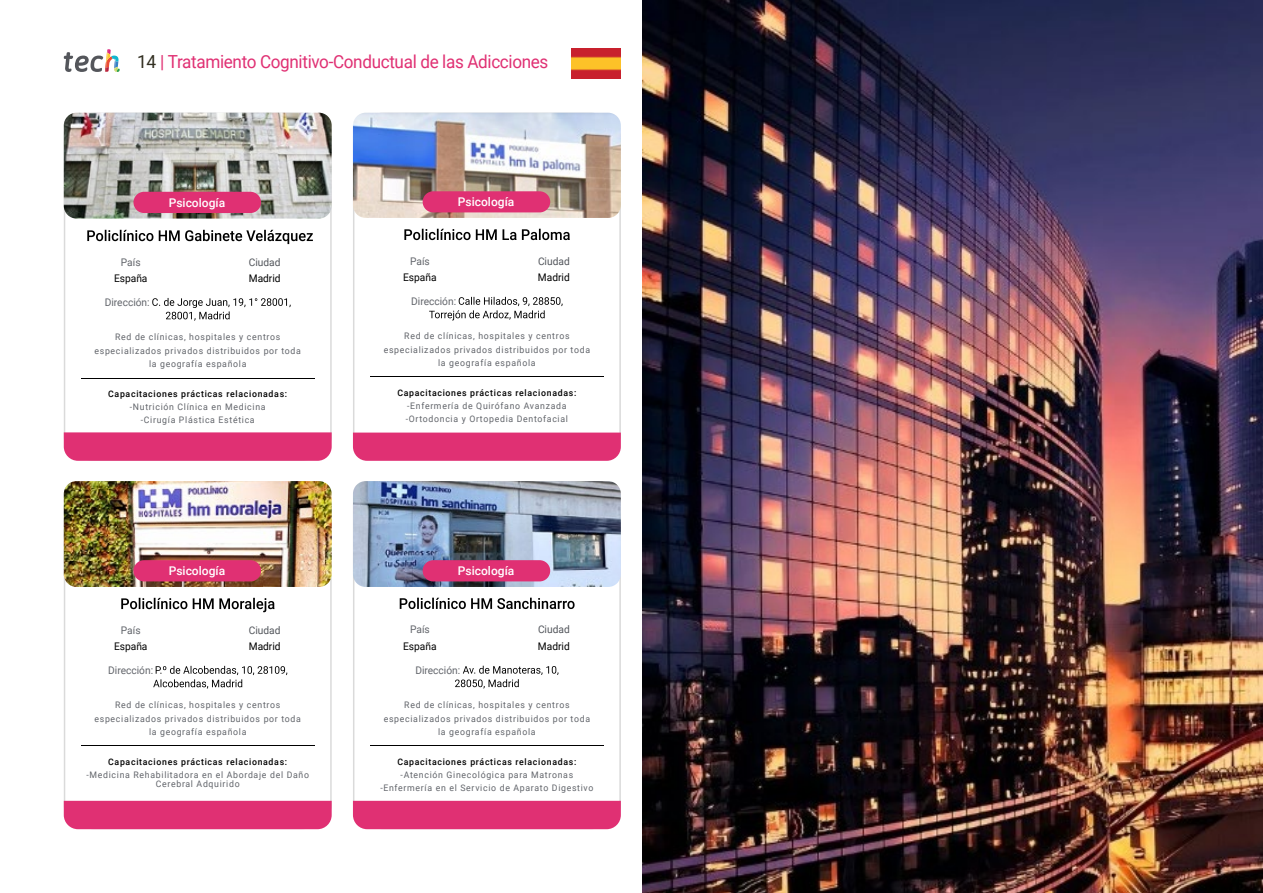
<style>
.page{position:relative;width:1263px;height:893px;background:#fff}
.page>*{position:absolute;margin:0;border:0;box-sizing:border-box;transform-origin:0 0}
.t1{font:18px "Roboto";letter-spacing:-.02em;color:#e03073}
.t2{font:500 12px "Roboto";color:#fff}
.t3{font:10.5px "Roboto";color:#61646a}
.t4{font:10.5px "Roboto";color:#000}
.t5{font:10.5px "Roboto";color:#52555b}
.t6{font:9px/13.5px "Roboto";letter-spacing:.08em;color:#61646a;text-align:center}
.t7{font:500 9px "Roboto";letter-spacing:.08em;color:#000}
.s1{color:#312e20}
</style>
<div class="page">
<img style="left:642px;top:0;width:621px;height:893px">
<img style="left:571px;top:49px;width:50px;height:30px">
<svg style="left:64px;top:49px;width:56px;height:23px"></svg>
<svg style="left:63px;top:112px;width:269px;height:337px"></svg>
<img style="left:64px;top:113px;width:268px;height:106px">
<div style="left:133px;top:192px;width:128px;height:21px;background:#e03073;border-radius:11px"></div>
<svg style="left:64px;top:432px;width:268px;height:29px;background:#e03677"></svg>
<hr style="left:81px;top:378px;width:234px;height:1px;background:#000">
<svg style="left:152px;top:298px;width:139px;height:23px"></svg>
<svg style="left:87px;top:230px;width:226px;height:14px"></svg>
<svg style="left:352px;top:112px;width:269px;height:323px"></svg>
<img style="left:353px;top:113px;width:268px;height:105px">
<div style="left:423px;top:191px;width:127px;height:21px;background:#e03073;border-radius:11px"></div>
<div style="left:353px;top:433px;width:268px;height:28px;background:#e03073"></div>
<hr style="left:370px;top:376px;width:234px;height:1px;background:#000">
<svg style="left:429px;top:297px;width:134px;height:23px"></svg>
<svg style="left:404px;top:229px;width:166px;height:11px"></svg>
<svg style="left:63px;top:492px;width:269px;height:338px"></svg>
<img style="left:64px;top:481px;width:268px;height:106px">
<div style="left:133px;top:560px;width:128px;height:21px;background:#e03073;border-radius:11px"></div>
<div style="left:64px;top:801px;width:268px;height:28px;background:#e03073"></div>
<hr style="left:81px;top:745px;width:234px;height:1px;background:#000">
<svg style="left:153px;top:666px;width:134px;height:23px"></svg>
<svg style="left:121px;top:598px;width:154px;height:14px"></svg>
<svg style="left:352px;top:587px;width:269px;height:243px"></svg>
<img style="left:353px;top:481px;width:268px;height:106px">
<div style="left:423px;top:560px;width:127px;height:21px;background:#e03073;border-radius:11px"></div>
<div style="left:353px;top:801px;width:268px;height:28px;background:#e03073"></div>
<hr style="left:370px;top:745px;width:234px;height:1px;background:#000">
<svg style="left:455px;top:666px;width:103px;height:23px"></svg>
<svg style="left:400px;top:598px;width:175px;height:11px"></svg>
<h1 class="t1" style="left:137px;top:49px;width:413px"><span class="s1">14</span> | Tratamiento Cognitivo-Conductual de las Adicciones</h1>
<h2 class="t2" style="left:169px;top:194px;width:58px">Psicología</h2>
<h2 class="t2" style="left:458px;top:194px;width:58px">Psicología</h2>
<p class="t3" style="left:121px;top:255px;width:21px">País</p>
<p class="t4" style="left:114px;top:271px;width:35px">España</p>
<p class="t5" style="left:249px;top:255px;width:33px">Ciudad</p>
<p class="t4" style="left:249px;top:271px;width:33px">Madrid</p>
<p class="t3" style="left:410px;top:254px;width:21px">País</p>
<p class="t4" style="left:403px;top:270px;width:35px">España</p>
<p class="t5" style="left:538px;top:254px;width:33px">Ciudad</p>
<p class="t4" style="left:538px;top:270px;width:33px">Madrid</p>
<p class="t3" style="left:105px;top:295px;width:46px">Dirección:</p>
<p class="t6" style="left:95px;top:330px;width:208px">Red de clínicas, hospitales y centros especializados privados distribuidos por toda la geografía española</p>
<p class="t7" style="left:108px;top:387px;width:180px">Capacitaciones prácticas relacionadas:</p>
<p class="t6" style="left:130px;top:400px;width:137px">-Nutrición Clínica en Medicina -Cirugía Plástica Estética</p>
<p class="t3" style="left:411px;top:294px;width:46px">Dirección:</p>
<p class="t6" style="left:384px;top:329px;width:208px">Red de clínicas, hospitales y centros especializados privados distribuidos por toda la geografía española</p>
<p class="t7" style="left:397px;top:386px;width:180px">Capacitaciones prácticas relacionadas:</p>
<p class="t6" style="left:406px;top:399px;width:164px;text-align:left">-Enfermería de Quirófano Avanzada -Ortodoncia y Ortopedia Dentofacial</p>
<h2 class="t2" style="left:169px;top:563px;width:58px">Psicología</h2>
<h2 class="t2" style="left:458px;top:563px;width:58px">Psicología</h2>
<p class="t3" style="left:121px;top:622px;width:21px">País</p>
<p class="t4" style="left:114px;top:639px;width:35px">España</p>
<p class="t5" style="left:249px;top:622px;width:33px">Ciudad</p>
<p class="t4" style="left:249px;top:639px;width:33px">Madrid</p>
<p class="t3" style="left:410px;top:622px;width:21px">País</p>
<p class="t4" style="left:403px;top:639px;width:35px">España</p>
<p class="t5" style="left:538px;top:622px;width:33px">Ciudad</p>
<p class="t4" style="left:538px;top:639px;width:33px">Madrid</p>
<p class="t3" style="left:108px;top:663px;width:46px">Dirección:</p>
<p class="t6" style="left:95px;top:698px;width:208px">Red de clínicas, hospitales y centros especializados privados distribuidos por toda la geografía española</p>
<p class="t7" style="left:108px;top:755px;width:180px">Capacitaciones prácticas relacionadas:</p>
<p class="t6" style="left:86px;top:770px;width:224px;line-height:9px">-Medicina Rehabilitadora en el Abordaje del Daño<br>Cerebral Adquirido</p>
<p class="t3" style="left:415px;top:662px;width:46px">Dirección:</p>
<p class="t6" style="left:384px;top:698px;width:208px">Red de clínicas, hospitales y centros especializados privados distribuidos por toda la geografía española</p>
<p class="t7" style="left:397px;top:755px;width:180px">Capacitaciones prácticas relacionadas:</p>
<p class="t6" style="left:380px;top:768px;width:215px">-Atención Ginecológica para Matronas -Enfermería en el Servicio de Aparato Digestivo</p>
</div>
